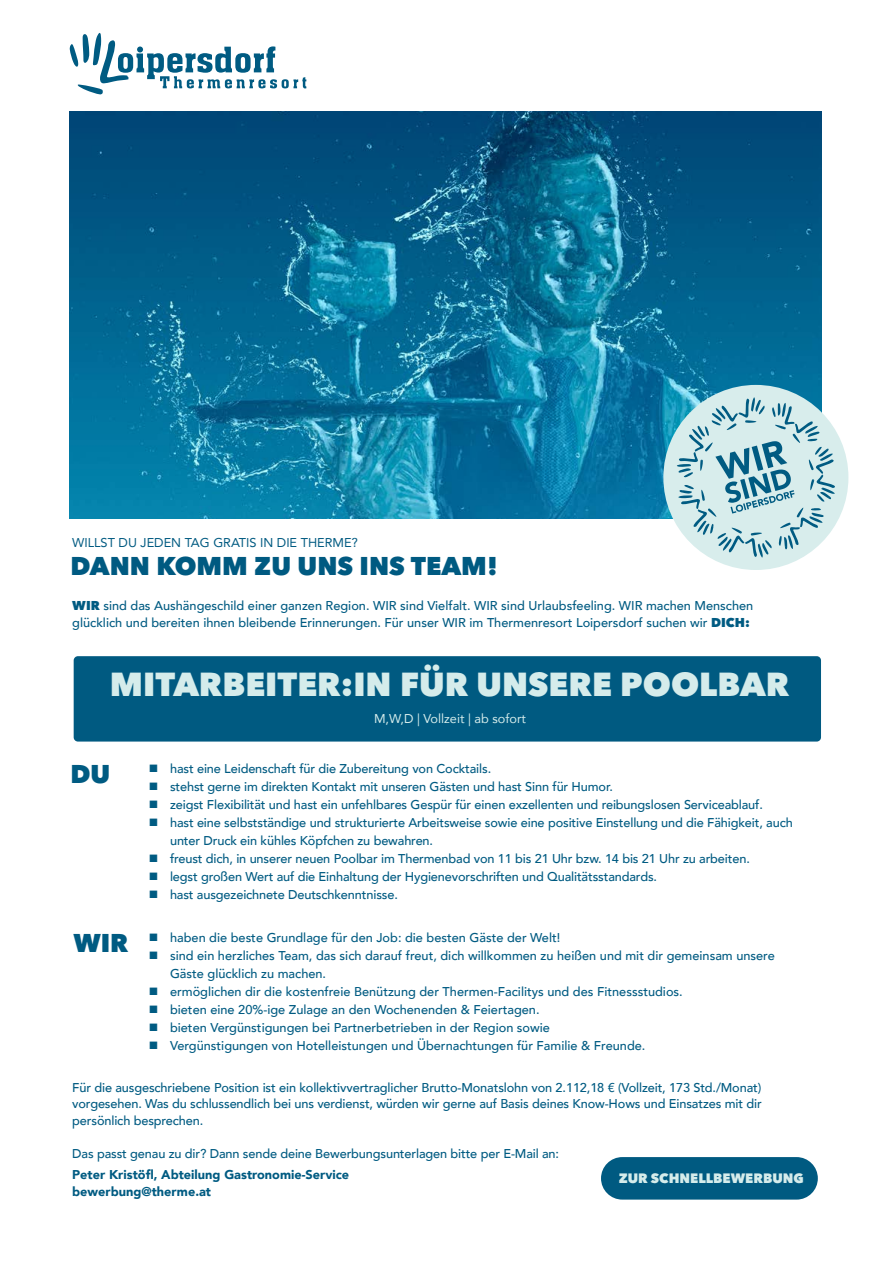
<style>
.page{position:relative;width:893px;height:1263px;background:#fff}
.page>*{position:absolute;margin:0;border:0;box-sizing:border-box;transform-origin:0 0}
.t1{font:800 33px "Avenir Next LT Pro";color:#d5eceb}
.t2{font:800 25.5px "Avenir Next LT Pro";color:#005a81}
.t3{font:800 25.5px "Avenir Next LT Pro";color:#005b82}
.t4{font:800 13.5px "Avenir Next LT Pro";color:#d5eceb}
.t5{font:500 12.75px/18px "Avenir";letter-spacing:-.01em;color:#005b82}
.t6{font:900 12.75px/16.5px "Avenir";color:#005b82}
.t7{font:12.75px "Avenir";color:#005a81}
.t8{font:12.75px "Avenir";color:#d5eceb}
.s1{font-family:"Avenir Next LT Pro";font-weight:800}
</style>
<div class="page">
<img style="left:69px;top:111px;width:752px;height:408px">
<svg style="left:69px;top:33px;width:237px;height:62px"></svg>
<div style="left:74px;top:656px;width:747px;height:85px;background:#005a81;border-radius:4px"></div>
<div style="left:663px;top:385px;width:185px;height:185px;background:#d8edec;border-radius:50%"></div>
<svg style="left:677px;top:397px;width:159px;height:161px"></svg>
<div style="left:601px;top:1157px;width:217px;height:42px;background:#005a81;border-radius:21px"></div>
<p class="t7" style="left:72px;top:532px;width:287px">WILLST DU JEDEN TAG GRATIS IN DIE THERME?</p>
<h2 class="t2" style="left:70px;top:550px;width:429px">DANN KOMM ZU UNS INS TEAM!</h2>
<p class="t5" style="left:72px;top:597px;width:682px;line-height:16.5px"><span class="s1">WIR</span> sind das Aushängeschild einer ganzen Region. WIR sind Vielfalt. WIR sind Urlaubsfeeling. WIR machen Menschen glücklich und bereiten ihnen bleibende Erinnerungen. Für unser WIR im Thermenresort Loipersdorf suchen wir <span class="s1">DICH:</span></p>
<h1 class="t1" style="left:110px;top:663px;width:681px">MITARBEITER:IN FÜR UNSERE POOLBAR</h1>
<p class="t8" style="left:374px;top:708px;width:153px">M,W,D | Vollzeit | ab sofort</p>
<h2 class="t3" style="left:70px;top:758px;width:41px">DU</h2>
<h2 class="t3" style="left:73px;top:927px;width:57px">WIR</h2>
<p class="t5" style="left:170px;top:759px;width:624px">hast eine Leidenschaft für die Zubereitung von Cocktails.<br>stehst gerne im direkten Kontakt mit unseren Gästen und hast Sinn für Humor.<br>zeigst Flexibilität und hast ein unfehlbares Gespür für einen exzellenten und reibungslosen Serviceablauf.<br>hast eine selbstständige und strukturierte Arbeitsweise sowie eine positive Einstellung und die Fähigkeit, auch unter Druck ein kühles Köpfchen zu bewahren.<br>freust dich, in unserer neuen Poolbar im Thermenbad von 11 bis 21 Uhr bzw. 14 bis 21 Uhr zu arbeiten.<br>legst großen Wert auf die Einhaltung der Hygienevorschriften und Qualitätsstandards.<br>hast ausgezeichnete Deutschkenntnisse.</p>
<p class="t5" style="left:170px;top:928px;width:606px">haben die beste Grundlage für den Job: die besten Gäste der Welt!<br>sind ein herzliches Team, das sich darauf freut, dich willkommen zu heißen und mit dir gemeinsam unsere Gäste glücklich zu machen.<br>ermöglichen dir die kostenfreie Benützung der Thermen-Facilitys und des Fitnessstudios.<br>bieten eine 20%-ige Zulage an den Wochenenden &amp; Feiertagen.<br>bieten Vergünstigungen bei Partnerbetrieben in der Region sowie<br>Vergünstigungen von Hotelleistungen und Übernachtungen für Familie &amp; Freunde.</p>
<p class="t5" style="left:72px;top:1078px;width:691px;line-height:16.5px;text-align:justify">Für die ausgeschriebene Position ist ein kollektivvertraglicher Brutto-Monatslohn von 2.112,18 € (Vollzeit, 173 Std./Monat) vorgesehen. Was du schlussendlich bei uns verdienst, würden wir gerne auf Basis deines Know-Hows und Einsatzes mit dir persönlich besprechen.</p>
<p class="t5" style="left:72px;top:1143px;width:488px">Das passt genau zu dir? Dann sende deine Bewerbungsunterlagen bitte per E-Mail an:</p>
<p class="t6" style="left:72px;top:1166px;width:278px">Peter Kristöfl, Abteilung Gastronomie-Service bewerbung@therme.at</p>
<p class="t4" style="left:619px;top:1170px;width:187px">ZUR SCHNELLBEWERBUNG</p>
</div>
